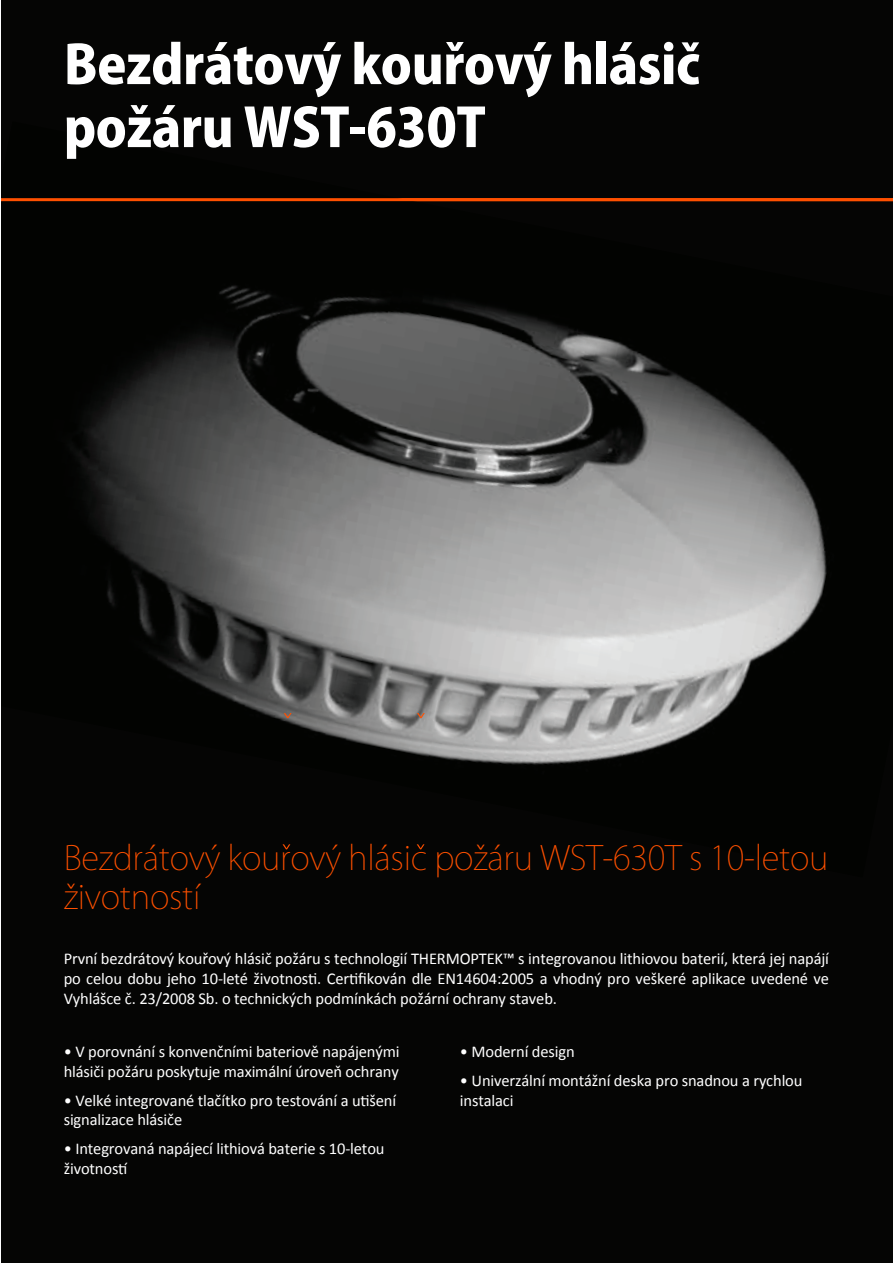
<style>
.page{position:relative;width:893px;height:1263px;background:#fff}
.page>*{position:absolute;margin:0;border:0;box-sizing:border-box;transform-origin:0 0}
.t1{font:800 52.5px/63px "Koz Go Pro";letter-spacing:-.01em;color:#fff}
.t2{font:200 33px/39.6px "Koz Go Pro";letter-spacing:-.01em;color:#ff5000}
.t3{font:16.5px/19.8px "Calibri";letter-spacing:-.01em;color:#fff}
</style>
<div class="page">
<div style="left:1px;top:0;width:892px;height:1263px;background:#050504"></div>
<img style="left:1px;top:201px;width:892px;height:649px">
<hr style="left:1px;top:198px;width:892px;height:3px;background:#ff5000">
<svg style="left:682px;top:42px;width:17px;height:9px"></svg>
<svg style="left:446px;top:42px;width:18px;height:9px"></svg>
<svg style="left:284px;top:713px;width:8px;height:5px"></svg>
<svg style="left:417px;top:713px;width:8px;height:5px"></svg>
<svg style="left:417px;top:844px;width:7px;height:5px"></svg>
<svg style="left:283px;top:844px;width:7px;height:5px"></svg>
<h1 class="t1" style="left:64px;top:37px;width:638px">Bezdrátový kourový hlásic požáru WST-630T</h1>
<h2 class="t2" style="left:64px;top:838px;width:766px">Bezdrátový kourový hlásic požáru WST-630T s 10-letou životností</h2>
<p class="t3" style="left:64px;top:949px;width:767px;text-align:justify">První bezdrátový kouřový hlásič požáru s technologií THERMOPTEK™ s integrovanou lithiovou baterií, která jej napájí po celou dobu jeho 10-leté životnosti. Certifikován dle EN14604:2005 a vhodný pro veškeré aplikace uvedené ve Vyhlášce č. 23/2008 Sb. o technických podmínkách požární ochrany staveb.</p>
<p class="t3" style="left:64px;top:1042px;width:337px">• V porovnání s konvenčními bateriově napájenými hlásiči požáru poskytuje maximální úroveň ochrany</p>
<p class="t3" style="left:64px;top:1090px;width:334px">• Velké integrované tlačítko pro testování a utišení signalizace hlásiče</p>
<p class="t3" style="left:64px;top:1138px;width:322px">• Integrovaná napájecí lithiová baterie s 10-letou životností</p>
<p class="t3" style="left:460px;top:1042px;width:116px">• Moderní design</p>
<p class="t3" style="left:460px;top:1070px;width:344px">• Univerzální montážní deska pro snadnou a rychlou instalaci</p>
</div>
